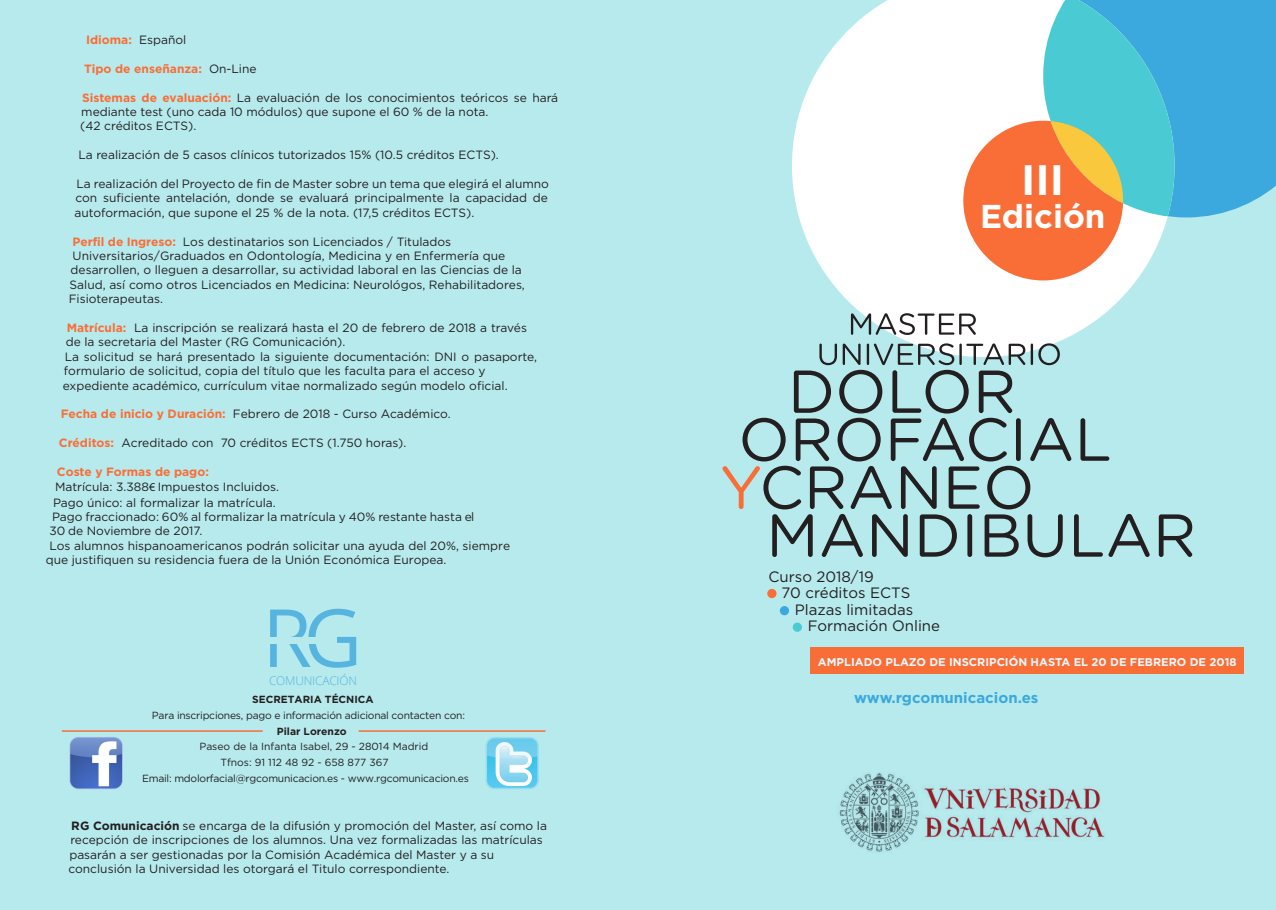
<style>
.page{position:relative;width:1276px;height:910px;background:#b7eaed}
.page>*{position:absolute;margin:0;border:0;box-sizing:border-box;transform-origin:0 0}
.t1{font:80.4px "Open Sans";color:#57b4df}
.t2{font:700 42.6px "Gotham";color:#fff}
.t3{font:700 33px "Gotham";color:#fff}
.t4{font:15px "Gotham";color:#231f20}
.t5{font:700 15px "Gotham";color:#3ba9de}
.t6{font:12px/14.4px "Gotham";color:#231f20}
.t7{font:700 12px "Gotham";color:#f96e36}
.t8{font:300 12px "Open Sans";letter-spacing:-.015em;color:#57b4df}
.t9{font:700 11.25px "Gotham";color:#f0f9fe}
.t10{font:10.35px "Gotham";letter-spacing:-.02em;color:#231f20}
.t11{font:10.35px "Gotham";color:#231f20}
.t12{font:700 10.35px "Gotham";color:#231f20}
.s1{font-weight:400;color:#231f20}
.s2{font-weight:700;color:#f96e36}
.s3{font-family:"Myriad Pro"}
.s4{font-weight:700}
</style>
<div class="page">
<div style="left:1174px;top:0;width:102px;height:217px;background:#3ba9de"></div>
<svg style="left:792px;top:0;width:345px;height:343px;fill:#fff"></svg>
<svg style="left:963px;top:0;width:211px;height:280px;background:#b9bbab"></svg>
<svg style="left:851px;top:313px;width:125px;height:22px;background:#b7bebe"></svg>
<svg style="left:722px;top:343px;width:427px;height:214px"></svg>
<svg style="left:1158px;top:514px;width:34px;height:43px"></svg>
<img style="left:839px;top:772px;width:266px;height:80px">
<div style="left:70px;top:737px;width:53px;height:52px;border:2px solid #a9bde2;border-radius:8px"></div>
<hr style="left:62px;top:730px;width:201px;height:2px;background:#f96e36">
<hr style="left:358px;top:730px;width:187px;height:2px;background:#f96e36">
<img style="left:70px;top:738px;width:52px;height:50px">
<img style="left:488px;top:740px;width:48px;height:46px">
<div style="left:485px;top:737px;width:54px;height:52px;border:2px solid #9addee;border-radius:8px"></div>
<div style="left:767px;top:589px;width:9px;height:9px;background:#f96e36;border-radius:50%"></div>
<div style="left:780px;top:606px;width:9px;height:9px;background:#3ba9de;border-radius:50%"></div>
<div style="left:792px;top:623px;width:10px;height:9px;background:#4acbd3;border-radius:50%"></div>
<div style="left:810px;top:647px;width:434px;height:27px;background:#f96e36"></div>
<p class="t7" style="left:86px;top:33px;width:102px">Idioma: <span class="s1">Español</span></p>
<p class="t7" style="left:84px;top:62px;width:174px">Tipo de enseñanza: <span class="s1">On-Line</span></p>
<p class="t6" style="left:80px;top:90px;width:479px"><span class="s2">Sistemas de evaluación:</span> La evaluación de los conocimientos teóricos se hará mediante test (uno cada 10 módulos) que supone el 60 % de la nota.<br>(42 créditos ECTS).</p>
<p class="t6" style="left:78px;top:148px;width:422px">La realización de 5 casos clínicos tutorizados 15% (10.5 créditos ECTS).</p>
<p class="t6" style="left:74px;top:176px;width:476px;text-align:justify">La realización del Proyecto de fin de Master sobre un tema que elegirá el alumno con suficiente antelación, donde se evaluará principalmente la capacidad de autoformación, que supone el 25 % de la nota. (17,5 créditos ECTS).</p>
<p class="t6" style="left:73px;top:234px;width:380px"><span class="s2">Perfil de Ingreso:</span> Los destinatarios son Licenciados / Titulados</p>
<p class="t6" style="left:73px;top:248px;width:434px">Universitarios/Graduados en Odontología, Medicina y en Enfermería que</p>
<p class="t6" style="left:71px;top:263px;width:453px">desarrollen, o lleguen a desarrollar, su actividad laboral en las Ciencias de la</p>
<p class="t6" style="left:70px;top:277px;width:457px">Salud, así como otros Licenciados en Medicina: Neurológos, Rehabilitadores,</p>
<p class="t6" style="left:69px;top:292px;width:96px">Fisioterapeutas.</p>
<p class="t6" style="left:63px;top:320px;width:476px;text-indent:4px"><span class="s2">Matrícula:</span> La inscripción se realizará hasta el 20 de febrero de 2018 a través de la secretaria del Master (RG Comunicación).<br>La solicitud se hará presentado la siguiente documentación: DNI o pasaporte, formulario de solicitud, copia del título que les faculta para el acceso y expediente académico, currículum vitae normalizado según modelo oficial.</p>
<p class="t6" style="left:61px;top:407px;width:391px"><span class="s2">Fecha de inicio y Duración:</span> Febrero de 2018 - Curso Académico.</p>
<p class="t6" style="left:59px;top:436px;width:349px"><span class="s2">Créditos:</span> Acreditado con 70 créditos ECTS (1.750 horas).</p>
<p class="t7" style="left:57px;top:465px;width:153px">Coste y Formas de pago:</p>
<p class="t6" style="left:55px;top:480px;width:225px">Matrícula: 3.388<span class="s3">€</span> Impuestos Incluidos.</p>
<p class="t6" style="left:53px;top:495px;width:224px">Pago único: al formalizar la matrícula.</p>
<p class="t6" style="left:52px;top:509px;width:424px">Pago fraccionado: 60% al formalizar la matrícula y 40% restante hasta el</p>
<p class="t6" style="left:49px;top:524px;width:155px">30 de Noviembre de 2017.</p>
<p class="t6" style="left:49px;top:538px;width:462px">Los alumnos hispanoamericanos podrán solicitar una ayuda del 20%, siempre</p>
<p class="t6" style="left:46px;top:553px;width:402px">que justifiquen su residencia fuera de la Unión Económica Europea.</p>
<h1 class="t1" style="left:262px;top:583px;width:101px">RG</h1>
<p class="t8" style="left:269px;top:672px;width:89px">COMUNICACIÓN</p>
<p class="t12" style="left:252px;top:693px;width:123px">SECRETARIA TÉCNICA</p>
<p class="t10" style="left:152px;top:709px;width:314px">Para inscripciones, pago e información adicional contacten con:</p>
<p class="t12" style="left:277px;top:725px;width:71px">Pilar Lorenzo</p>
<p class="t11" style="left:199px;top:741px;width:230px">Paseo de la Infanta Isabel, 29 - 28014 Madrid</p>
<p class="t11" style="left:220px;top:757px;width:170px">Tfnos: 91 112 48 92 - 658 877 367</p>
<p class="t10" style="left:142px;top:772px;width:328px">Email: mdolorfacial@rgcomunicacion.es - www.rgcomunicacion.es</p>
<p class="t6" style="left:68px;top:818px;width:480px"><span class="s4">RG Comunicación</span> se encarga de la difusión y promoción del Master, así como la recepción de inscripciones de los alumnos. Una vez formalizadas las matrículas pasarán a ser gestionadas por la Comisión Académica del Master y a su conclusión la Universidad les otorgará el Titulo correspondiente.</p>
<h2 class="t2" style="left:1021px;top:155px;width:44px">III</h2>
<h3 class="t3" style="left:980px;top:197px;width:127px">Edición</h3>
<p class="t4" style="left:768px;top:568px;width:107px">Curso 2018/19</p>
<p class="t4" style="left:781px;top:584px;width:130px">70 créditos ECTS</p>
<p class="t4" style="left:794px;top:601px;width:120px">Plazas limitadas</p>
<p class="t4" style="left:808px;top:617px;width:134px">Formación Online</p>
<p class="t9" style="left:818px;top:656px;width:420px">AMPLIADO PLAZO DE INSCRIPCIÓN HASTA EL 20 DE FEBRERO DE 2018</p>
<p class="t5" style="left:854px;top:689px;width:186px">www.rgcomunicacion.es</p>
</div>
